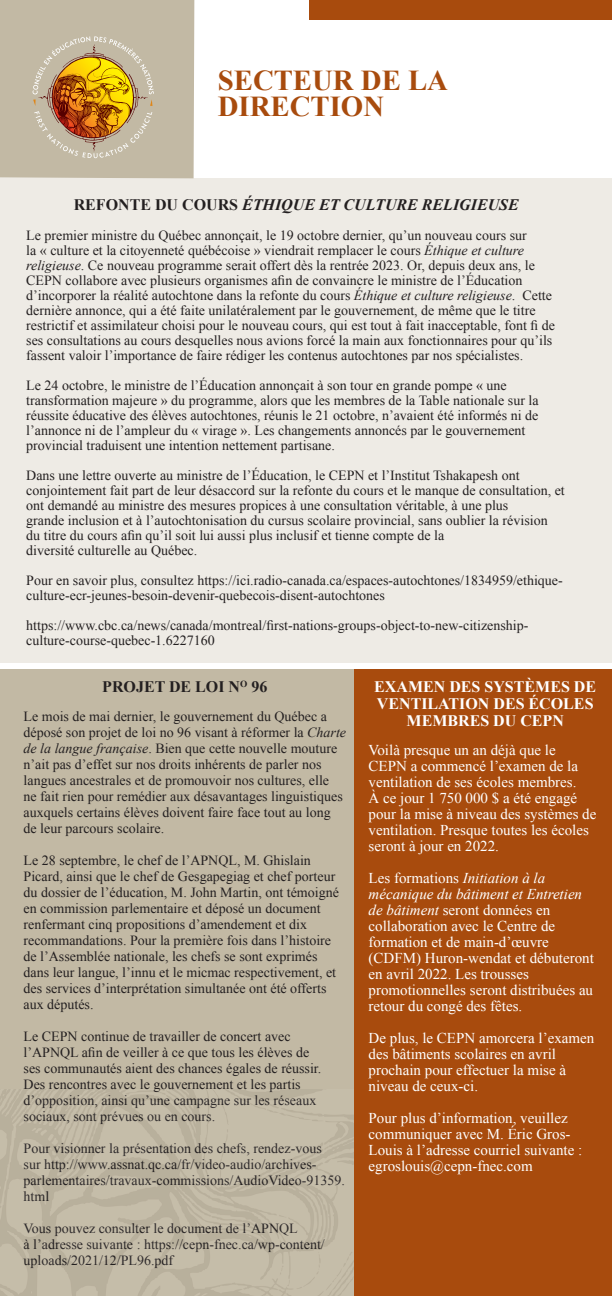
<style>
.page{position:relative;width:612px;height:1296px;background:#fff}
.page>*{position:absolute;margin:0;border:0;box-sizing:border-box;transform-origin:0 0}
.t1{font:700 28.8px/26px "Times New Roman";color:#a84b0d}
.t2{font:700 16px/17px "Times New Roman";color:#fff;text-align:center}
.t3{font:italic 700 16px "Times New Roman";color:#231f20}
.t4{font:700 16px "Times New Roman";color:#231f20}
.t5{font:15px/16px "Times New Roman";color:#fff}
.t6{font:14px/16px "Times New Roman";color:#231f20}
.s1{font-style:normal}
.s2{font-style:italic}
.s3{font-style:inherit}
</style>
<div class="page">
<div style="left:0;top:670px;width:612px;height:626px;background:#c2b9a4"></div>
<div style="left:0;top:178px;width:612px;height:485px;background:#eeebe5"></div>
<div style="left:0;top:0;width:194px;height:178px;background:#c2b9a4"></div>
<svg style="left:33px;top:36px;width:121px;height:122px;background:#c2a36d"></svg>
<div style="left:309px;top:0;width:303px;height:20px;background:#a84b0d"></div>
<img style="left:0;top:1089px;width:355px;height:207px">
<div style="left:355px;top:670px;width:257px;height:626px;background:#a84b0d"></div>
<p class="t1" style="left:218px;top:67px;width:232px">SECTEUR DE LA<br>DIRECTION</p>
<p class="t3" style="left:74px;top:194px;width:447px"><span class="s1">REFONTE DU COURS</span> ÉTHIQUE ET CULTURE RELIGIEUSE</p>
<p class="t6" style="left:26px;top:228px;width:530px;line-height:15px">Le premier ministre du Québec annonçait, le 19 octobre dernier, qu’un nouveau cours sur<br>la « culture et la citoyenneté québécoise » viendrait remplacer le cours <span class="s2">Éthique et culture religieuse</span>. Ce nouveau programme serait offert dès la rentrée 2023. Or, depuis deux ans, le CEPN collabore avec plusieurs organismes afin de convaincre le ministre de l’Éducation d’incorporer la réalité autochtone dans la refonte du cours <span class="s2">Éthique et culture religieuse</span>. Cette dernière annonce, qui a été faite unilatéralement par le gouvernement, de même que le titre restrictif et assimilateur choisi pour le nouveau cours, qui est tout à fait inacceptable, font fi de ses consultations au cours desquelles nous avions forcé la main aux fonctionnaires pour qu’ils fassent valoir l’importance de faire rédiger les contenus autochtones par nos spécialistes.</p>
<p class="t6" style="left:26px;top:378px;width:514px;line-height:15px">Le 24 octobre, le ministre de l’Éducation annonçait à son tour en grande pompe « une transformation majeure » du programme, alors que les membres de la Table nationale sur la réussite éducative des élèves autochtones, réunis le 21 octobre, n’avaient été informés ni de l’annonce ni de l’ampleur du « virage ». Les changements annoncés par le gouvernement provincial traduisent une intention nettement partisane.</p>
<p class="t6" style="left:26px;top:468px;width:540px;line-height:15px">Dans une lettre ouverte au ministre de l’Éducation, le CEPN et l’Institut Tshakapesh ont conjointement fait part de leur désaccord sur la refonte du cours et le manque de consultation, et ont demandé au ministre des mesures propices à une consultation véritable, à une plus</p>
<p class="t6" style="left:26px;top:512px;width:523px">grande inclusion et à l’autochtonisation du cursus scolaire provincial, sans oublier la révision</p>
<p class="t6" style="left:26px;top:527px;width:420px">du titre du cours afin qu’il soit lui aussi plus inclusif et tienne compte de la</p>
<p class="t6" style="left:26px;top:542px;width:173px">diversité culturelle au Québec.</p>
<p class="t6" style="left:26px;top:573px;width:538px;line-height:15px">Pour en savoir plus, consultez https://ici.radio-canada.ca/espaces-autochtones/1834959/ethique&shy;culture-ecr-jeunes-besoin-devenir-quebecois-disent-autochtones</p>
<p class="t6" style="left:26px;top:618px;width:504px;line-height:15px">https://www.cbc.ca/news/canada/montreal/first-nations-groups-object-to-new-citizenship&shy;culture-course-quebec-1.6227160</p>
<p class="t2" style="left:374px;top:678px;width:223px">EXAMEN DES SYSTÈMES DE<br>VENTILATION DES ÉCOLES<br>MEMBRES DU CEPN</p>
<p class="t5" style="left:369px;top:742px;width:229px">Voilà presque un an déjà que le<br>CEPN a commencé l’examen de la ventilation de ses écoles membres.<br>À ce jour 1 750 000 $ a été engagé pour la mise à niveau des systèmes de ventilation. Presque toutes les écoles seront à jour en 2022.</p>
<p class="t5" style="left:369px;top:870px;width:227px">Les formations <span class="s2">Initiation à la mécanique du bâtiment et Entretien de bâtiment</span> seront données en collaboration avec le Centre de formation et de main-d’œuvre (CDFM) Huron-wendat et débuteront en avril 2022. Les trousses promotionnelles seront distribuées au retour du congé des fêtes.</p>
<p class="t5" style="left:369px;top:1030px;width:227px">De plus, le CEPN amorcera l’examen des bâtiments scolaires en avril prochain pour effectuer la mise à niveau de ceux-ci.</p>
<p class="t5" style="left:369px;top:1110px;width:215px">Pour plus d’information, veuillez communiquer avec M. Éric Gros-Louis à l’adresse courriel suivante : egroslouis@cepn-fnec.com</p>
<p class="t4" style="left:102px;top:676px;width:167px">PROJET DE LOI N<sup>O</sup> 96</p>
<p class="t6" style="left:24px;top:708px;width:324px">Le mois de mai dernier, le gouvernement du Québec a déposé son projet de loi no 96 visant à réformer la <span class="s2">Charte de la langue française</span>. Bien que cette nouvelle mouture n’ait pas d’effet sur nos droits inhérents de parler nos langues ancestrales et de promouvoir nos cultures, elle<br>ne fait rien pour remédier aux désavantages linguistiques auxquels certains élèves doivent faire face tout au long de leur parcours scolaire.</p>
<p class="t6" style="left:24px;top:852px;width:317px">Le 28 septembre, le chef de l’APNQL, M. Ghislain Picard, ainsi que le chef de Gesgapegiag et chef porteur du dossier de l’éducation, M. John Martin, ont témoigné en commission parlementaire et déposé un document renfermant cinq propositions d’amendement et dix recommandations. Pour la première fois dans l’histoire de l’Assemblée nationale, les chefs se sont exprimés dans leur langue, l’innu et le micmac respectivement, et des services d’interprétation simultanée ont été offerts aux députés.</p>
<p class="t6" style="left:24px;top:1028px;width:299px">Le CEPN continue de travailler de concert avec l’APNQL afin de veiller à ce que tous les élèves de ses communautés aient des chances égales de réussir.<br>Des rencontres avec le gouvernement et les partis d’opposition, ainsi qu’une campagne sur les réseaux sociaux, sont prévues ou en cours.</p>
<p class="t6" style="left:24px;top:1140px;width:323px">Pour visionner la présentation des chefs, rendez-vous<br>sur http://www.assnat.qc.ca/fr/video-audio/archives&shy;parlementaires/travaux-commissions/AudioVideo-91359. html</p>
<p class="t6" style="left:24px;top:1220px;width:303px">Vous pouvez consulter le document de l’APNQL<br>à l’adresse suivante : <span class="s3">https://cepn-fnec.ca/wp-content/ uploads/2021/12/PL96.pdf</span></p>
</div>
